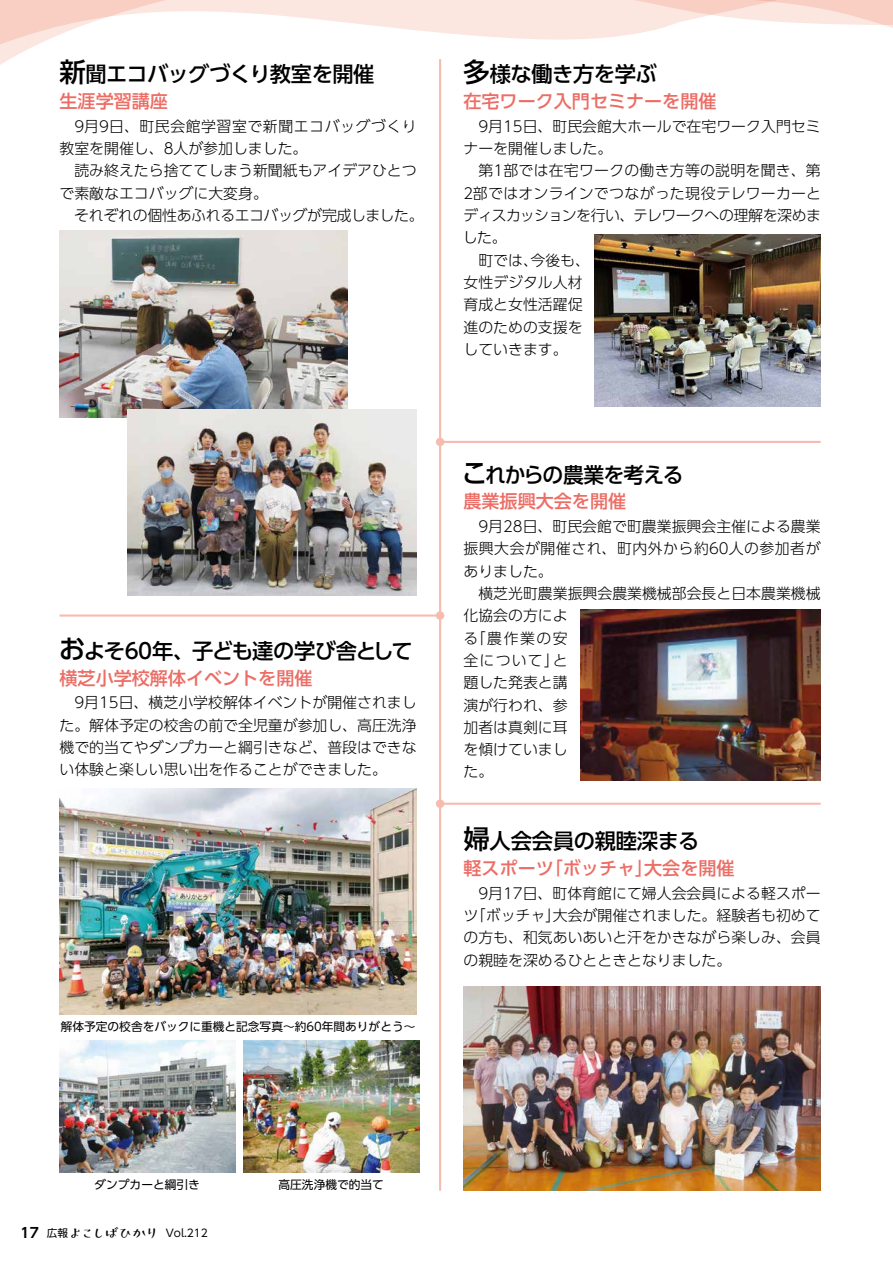
<style>
.page{position:relative;width:893px;height:1263px;background:#fff}
.page>*{position:absolute;margin:0;border:0;box-sizing:border-box;transform-origin:0 0}
.t1{font:500 21.3px "UD Shin Go Pr 6 N";letter-spacing:-.025em;color:#000}
.t2{font:500 18px "UD Shin Go Pr 6 N";color:#ec6d65}
.t3{font:300 14.85px/22.4px "UD Shin Go Pr 6 N";color:#000}
.t4{font:300 14.85px "UD Shin Go Pr 6 N";letter-spacing:-.035em;color:#000}
.t5{font:300 14.85px "UD Shin Go Pr 6 N";letter-spacing:.02em;color:#000}
.t6{font:14.85px "Tsubame Std R";letter-spacing:-.145em;color:#000}
.t7{font:700 13.8px "UD Shin Go Pr 6 N De";color:#000}
.t8{font:11.7px "UD Shin Go Pro";color:#000}
.t9{font:10.65px "UD Shin Go Pr 6 N";color:#000}
.s1{font-size:26.55px}
.s2{font-family:"UD Shin Go Pr 6 N";font-size:10.65px}
</style>
<div class="page">
<svg style="left:793px;top:0;width:100px;height:28px;background:#faddd5"></svg>
<svg style="left:0;top:0;width:793px;height:107px"></svg>
<hr style="left:439px;top:441px;width:382px;height:2px;background:#f6bcb0">
<div style="left:436px;top:438px;width:8px;height:8px;background:#f6bcb0;border-radius:50%"></div>
<hr style="left:439px;top:803px;width:382px;height:2px;background:#f6bcb0">
<div style="left:436px;top:799px;width:8px;height:9px;background:#f6bcb0;border-radius:50%"></div>
<hr style="left:60px;top:614px;width:381px;height:3px;background:#f6bcb0">
<div style="left:436px;top:611px;width:8px;height:9px;background:#f6bcb0;border-radius:50%"></div>
<hr style="left:439px;top:59px;width:2px;height:1132px;background:#f6bcb0">
<img style="left:581px;top:610px;width:240px;height:170px">
<img style="left:463px;top:986px;width:358px;height:205px">
<img style="left:60px;top:231px;width:287px;height:187px">
<img style="left:128px;top:410px;width:289px;height:185px">
<img style="left:594px;top:235px;width:227px;height:171px">
<img style="left:60px;top:788px;width:357px;height:226px">
<img style="left:243px;top:1040px;width:176px;height:132px">
<img style="left:59px;top:1040px;width:176px;height:132px">
<h1 class="t1" style="left:59px;top:57px;width:317px"><span class="s1">新</span>聞エコバッグづくり教室を開催</h1>
<p class="t2" style="left:60px;top:87px;width:110px">生涯学習講座</p>
<p class="t3" style="left:60px;top:114px;width:366px">　9月9日、町民会館学習室で新聞エコバッグづくり教室を開催し、8人が参加しました。<br>　読み終えたら捨ててしまう新聞紙もアイデアひとつで素敵なエコバッグに大変身。<br>　それぞれの個性あふれるエコバッグが完成しました。</p>
<h1 class="t1" style="left:59px;top:634px;width:355px"><span class="s1">お</span>よそ60年、子ども達の学び舎として</h1>
<p class="t2" style="left:60px;top:663px;width:254px">横芝小学校解体イベントを開催</p>
<p class="t3" style="left:60px;top:691px;width:359px;text-align:justify">　9月15日、横芝小学校解体イベントが開催されました。解体予定の校舎の前で全児童が参加し、高圧洗浄機で的当てやダンプカーと綱引きなど、普段はできない体験と楽しい思い出を作ることができました。</p>
<p class="t8" style="left:61px;top:1017px;width:356px">解体予定の校舎をバックに重機と記念写真～約60年間ありがとう~</p>
<h1 class="t1" style="left:463px;top:57px;width:195px"><span class="s1">多</span>様な働き方を学ぶ</h1>
<p class="t2" style="left:463px;top:87px;width:254px">在宅ワーク入門セミナーを開催</p>
<p class="t3" style="left:463px;top:114px;width:359px">　9月15日、町民会館大ホールで在宅ワーク入門セミ</p>
<p class="t3" style="left:463px;top:137px;width:150px">ナーを開催しました。</p>
<p class="t3" style="left:463px;top:159px;width:359px">　第1部では在宅ワークの働き方等の説明を聞き、第</p>
<p class="t5" style="left:463px;top:181px;width:359px">2部ではオンラインでつながった現役テレワーカーと</p>
<p class="t4" style="left:463px;top:203px;width:359px">ディスカッションを行い、テレワークへの理解を深めま</p>
<p class="t3" style="left:463px;top:226px;width:45px">した。</p>
<p class="t3" style="left:530px;top:248px;width:61px">今後も、</p>
<p class="t3" style="left:463px;top:248px;width:121px">　町では、<br>女性デジタル人材育成と女性活躍促進のための支援をしていきます。</p>
<h1 class="t1" style="left:461px;top:457px;width:224px"><span class="s1">こ</span>れからの農業を考える</h1>
<p class="t2" style="left:463px;top:487px;width:164px">農業振興大会を開催</p>
<p class="t3" style="left:463px;top:514px;width:359px">　9月28日、町民会館で町農業振興会主催による農業振興大会が開催され、町内外から約60人の参加者がありました。<br>　横芝光町農業振興会農業機械部会長と日本農業機械</p>
<p class="t3" style="left:463px;top:604px;width:106px;text-align:justify">化協会の方によ「る農作業の安全について と」題した発表と講演が行われ、参加者は真剣に耳を傾けていました。</p>
<h1 class="t1" style="left:463px;top:824px;width:238px"><span class="s1">婦</span>人会会員の親睦深まる</h1>
<p class="t2" style="left:545px;top:853px;width:110px">「ボッチャ」</p>
<p class="t2" style="left:463px;top:853px;width:92px">軽スポーツ</p>
<p class="t2" style="left:644px;top:853px;width:92px">大会を開催</p>
<p class="t3" style="left:463px;top:881px;width:359px;text-align:right">　9月17日、町体育館にて婦人会会員による軽スポー大会が開催されました。経験者も初めて</p>
<p class="t3" style="left:463px;top:904px;width:359px">「ツボッチャ」<br>の方も、和気あいあいと汗をかきながら楽しみ、会員の親睦を深めるひとときとなりました。</p>
<p class="t8" style="left:95px;top:1175px;width:107px">ダンプカーと綱引き</p>
<p class="t7" style="left:21px;top:1222px;width:20px">17</p>
<p class="t6" style="left:47px;top:1222px;width:114px"><span class="s2">広報</span>よこしばひかり</p>
<p class="t9" style="left:166px;top:1224px;width:44px">Vol.212</p>
<p class="t8" style="left:279px;top:1175px;width:107px">高圧洗浄機で的当て</p>
</div>
